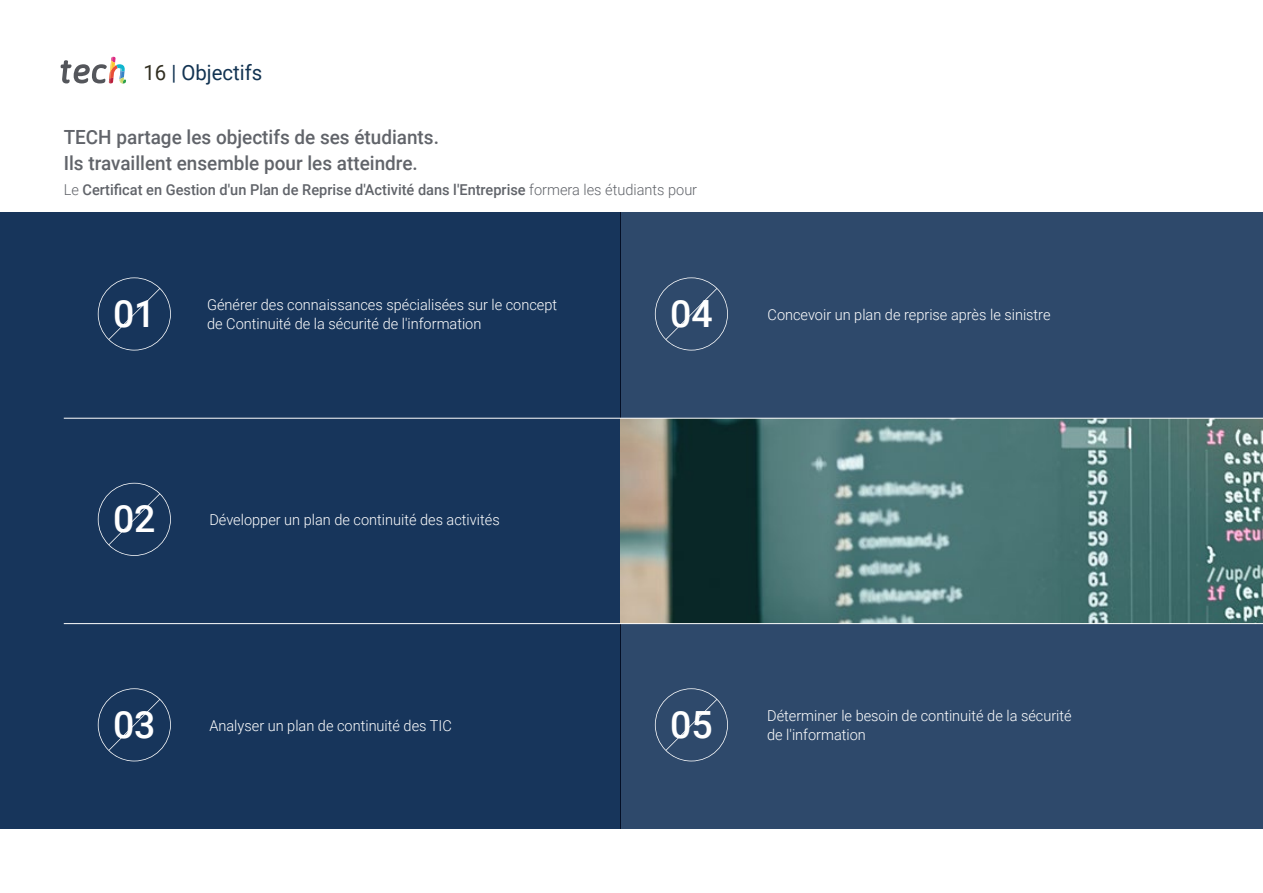
<style>
.page{position:relative;width:1263px;height:893px;background:#fff}
.page>*{position:absolute;margin:0;border:0;box-sizing:border-box;transform-origin:0 0}
.t1{font:500 37.5px "Roboto";color:#fff}
.t2{font:21px "Roboto";color:#123352}
.t3{font:500 19.5px/25.5px "Roboto";color:#61646a}
.t4{font:300 15px/19.5px "Roboto";color:#fff}
.t5{font:500 15px "Roboto";color:#61646a}
.s1{color:#312e20}
.s2{font-weight:300}
</style>
<div class="page">
<div style="left:0;top:213px;width:621px;height:616px;background:#17355b"></div>
<div style="left:621px;top:213px;width:642px;height:616px;background:#2e496b"></div>
<img style="left:621px;top:419px;width:642px;height:204px">
<svg style="left:61px;top:57px;width:65px;height:27px"></svg>
<svg style="left:98px;top:277px;width:73px;height:73px"></svg>
<svg style="left:98px;top:688px;width:73px;height:73px"></svg>
<svg style="left:98px;top:483px;width:73px;height:73px"></svg>
<svg style="left:655px;top:277px;width:73px;height:73px"></svg>
<hr style="left:64px;top:418px;width:1199px;height:1px;background:#fff">
<hr style="left:64px;top:623px;width:1199px;height:1px;background:#fff">
<svg style="left:655px;top:688px;width:73px;height:73px"></svg>
<h2 class="t2" style="left:144px;top:57px;width:120px"><span class="s1">16</span> | Objectifs</h2>
<h3 class="t3" style="left:64px;top:124px;width:377px">TECH partage les objectifs de ses étudiants.<br>Ils travaillent ensemble pour les atteindre.</h3>
<p class="t5" style="left:64px;top:179px;width:635px"><span class="s2">Le</span> Certificat en Gestion d'un Plan de Reprise d'Activité dans l'Entreprise <span class="s2">formera les étudiants pour</span></p>
<h1 class="t1" style="left:113px;top:287px;width:44px">01</h1>
<p class="t4" style="left:207px;top:294px;width:352px">Générer des connaissances spécialisées sur le concept</p>
<p class="t4" style="left:207px;top:314px;width:276px">de Continuité de la sécurité de l'information</p>
<h1 class="t1" style="left:670px;top:287px;width:44px">04</h1>
<p class="t4" style="left:767px;top:304px;width:284px">Concevoir un plan de reprise après le sinistre</p>
<h1 class="t1" style="left:113px;top:492px;width:44px">02</h1>
<p class="t4" style="left:209px;top:509px;width:292px">Développer un plan de continuité des activités</p>
<h1 class="t1" style="left:113px;top:698px;width:44px">03</h1>
<p class="t4" style="left:209px;top:715px;width:244px">Analyser un plan de continuité des TIC</p>
<h1 class="t1" style="left:670px;top:698px;width:44px">05</h1>
<p class="t4" style="left:767px;top:705px;width:306px">Déterminer le besoin de continuité de la sécurité de l'information</p>
</div>
